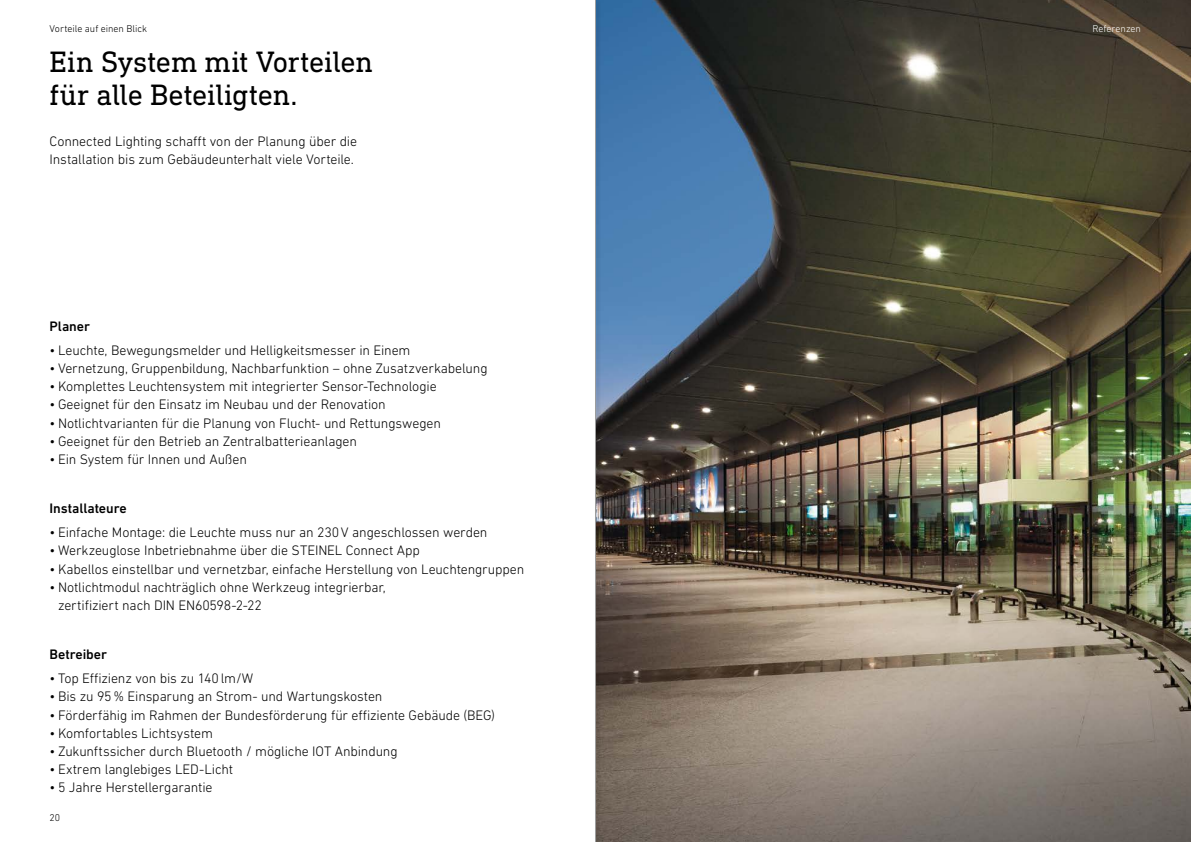
<style>
.page{position:relative;width:1191px;height:842px;background:#fff}
.page>*{position:absolute;margin:0;border:0;box-sizing:border-box;transform-origin:0 0}
.t1{font:30px/33px "DIN Next Slab Pro";letter-spacing:-.01em;color:#000}
.t2{font:300 14px/18.2px "DIN Next W1 G";letter-spacing:-.01em;color:#000}
.t3{font:500 14px "DIN Next W1 G";letter-spacing:-.005em;color:#000}
.t4{font:300 10px "DIN Next W1 G";color:#000}
.t5{font:300 10px "DIN Next W1 G";color:#fff}
</style>
<div class="page">
<img style="left:601px;top:0;width:590px;height:842px">
<div style="left:594px;top:0;width:7px;height:842px;background:#000;opacity:.41"></div>
<hr style="left:595px;top:0;width:1px;height:842px;background:#9c9d9d">
<p class="t4" style="left:50px;top:23px;width:99px">Vorteile auf einen Blick</p>
<h1 class="t1" style="left:50px;top:45px;width:325px">Ein System mit Vorteilen für alle Beteiligten.</h1>
<p class="t2" style="left:50px;top:132px;width:309px">Connected Lighting schafft von der Planung über die<br>Installation bis zum Gebäudeunterhalt viele Vorteile.</p>
<p class="t3" style="left:50px;top:318px;width:42px">Planer</p>
<p class="t2" style="left:50px;top:341px;width:362px">• Leuchte, Bewegungsmelder und Helligkeitsmesser in Einem</p>
<p class="t2" style="left:50px;top:359px;width:439px">• Vernetzung, Gruppenbildung, Nachbarfunktion – ohne Zusatzverkabelung</p>
<p class="t2" style="left:50px;top:377px;width:388px">• Komplettes Leuchtensystem mit integrierter Sensor-Technologie</p>
<p class="t2" style="left:50px;top:395px;width:338px">• Geeignet für den Einsatz im Neubau und der Renovation</p>
<p class="t2" style="left:50px;top:413px;width:393px">• Notlichtvarianten für die Planung von Flucht- und Rettungswegen</p>
<p class="t2" style="left:50px;top:432px;width:309px">• Geeignet für den Betrieb an Zentralbatterieanlagen</p>
<p class="t2" style="left:50px;top:450px;width:199px">• Ein System für Innen und Außen</p>
<p class="t3" style="left:50px;top:500px;width:79px">Installateure</p>
<p class="t2" style="left:50px;top:523px;width:439px">• Einfache Montage: die Leuchte muss nur an 230V angeschlossen werden</p>
<p class="t2" style="left:50px;top:541px;width:372px">• Werkzeuglose Inbetriebnahme über die STEINEL Connect App</p>
<p class="t2" style="left:50px;top:559px;width:476px">• Kabellos einstellbar und vernetzbar, einfache Herstellung von Leuchtengruppen</p>
<p class="t2" style="left:58px;top:578px;width:329px;text-indent:-8px">• Notlichtmodul nachträglich ohne Werkzeug integrierbar, zertifiziert nach DIN EN60598-2-22</p>
<p class="t3" style="left:50px;top:646px;width:59px">Betreiber</p>
<p class="t2" style="left:50px;top:669px;width:205px">• Top Effizienz von bis zu 140lm/W</p>
<p class="t2" style="left:50px;top:687px;width:334px">• Bis zu 95% Einsparung an Strom- und Wartungskosten</p>
<p class="t2" style="left:50px;top:705px;width:447px">• Förderfähig im Rahmen der Bundesförderung für effiziente Gebäude (BEG)</p>
<p class="t2" style="left:50px;top:724px;width:165px">• Komfortables Lichtsystem</p>
<p class="t2" style="left:50px;top:742px;width:350px">• Zukunftssicher durch Bluetooth / mögliche IOT Anbindung</p>
<p class="t2" style="left:50px;top:760px;width:185px">• Extrem langlebiges LED-Licht</p>
<p class="t2" style="left:50px;top:778px;width:165px">• 5 Jahre Herstellergarantie</p>
<p class="t4" style="left:50px;top:812px;width:12px">20</p>
<p class="t5" style="left:1092px;top:23px;width:50px">Referenzen</p>
</div>
